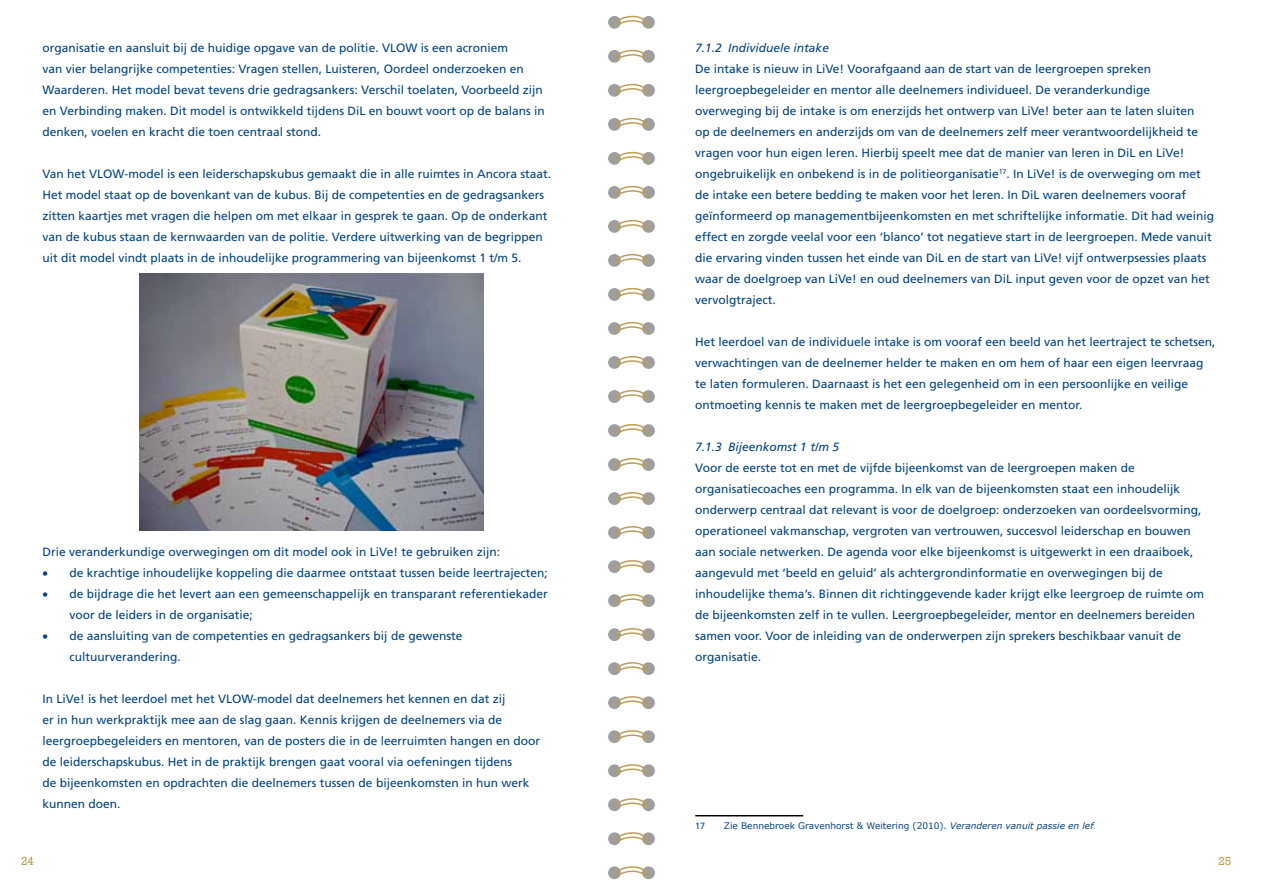
<style>
.page{position:relative;width:1263px;height:893px;background:#fff}
.page>*{position:absolute;margin:0;border:0;box-sizing:border-box;transform-origin:0 0}
.t1{font:12px/21px "Frutiger LT Std";color:#004380}
.t2{font:italic 12px "Frutiger LT Std";color:#004380}
.t3{font:12px "Rockwell Std";color:#be9e55}
.t4{font:9px "Verdana";color:#004380}
.t5{font:9px "Frutiger LT Std";color:#004380}
.s1{font-style:italic}
.s2{font-family:"Vrinda"}
</style>
<div class="page">
<svg style="left:614px;top:15px;width:36px;height:10px"></svg>
<div style="left:598px;top:25px;width:94px;height:81px;background:#005192;opacity:.15"></div>
<div style="left:598px;top:29px;width:94px;height:81px;background:#fff"></div>
<svg style="left:614px;top:49px;width:36px;height:10px"></svg>
<div style="left:598px;top:59px;width:94px;height:81px;background:#005192;opacity:.15"></div>
<div style="left:598px;top:63px;width:94px;height:81px;background:#fff"></div>
<svg style="left:614px;top:83px;width:36px;height:10px"></svg>
<div style="left:598px;top:93px;width:94px;height:81px;background:#005192;opacity:.15"></div>
<div style="left:598px;top:97px;width:94px;height:81px;background:#fff"></div>
<svg style="left:614px;top:117px;width:36px;height:10px"></svg>
<div style="left:598px;top:127px;width:94px;height:81px;background:#005192;opacity:.15"></div>
<div style="left:598px;top:131px;width:94px;height:81px;background:#fff"></div>
<svg style="left:614px;top:151px;width:36px;height:10px"></svg>
<div style="left:598px;top:161px;width:94px;height:81px;background:#005192;opacity:.15"></div>
<div style="left:598px;top:165px;width:94px;height:81px;background:#fff"></div>
<svg style="left:614px;top:185px;width:36px;height:10px"></svg>
<div style="left:598px;top:195px;width:94px;height:81px;background:#005192;opacity:.15"></div>
<div style="left:598px;top:199px;width:94px;height:81px;background:#fff"></div>
<svg style="left:614px;top:219px;width:36px;height:10px"></svg>
<div style="left:598px;top:229px;width:94px;height:81px;background:#005192;opacity:.15"></div>
<div style="left:598px;top:233px;width:94px;height:81px;background:#fff"></div>
<svg style="left:614px;top:253px;width:36px;height:10px"></svg>
<div style="left:598px;top:263px;width:94px;height:81px;background:#005192;opacity:.15"></div>
<div style="left:598px;top:267px;width:94px;height:81px;background:#fff"></div>
<svg style="left:614px;top:287px;width:36px;height:10px"></svg>
<div style="left:598px;top:297px;width:94px;height:81px;background:#005192;opacity:.15"></div>
<div style="left:598px;top:301px;width:94px;height:81px;background:#fff"></div>
<svg style="left:614px;top:321px;width:36px;height:10px"></svg>
<div style="left:598px;top:331px;width:94px;height:81px;background:#005192;opacity:.15"></div>
<div style="left:598px;top:335px;width:94px;height:81px;background:#fff"></div>
<svg style="left:614px;top:356px;width:36px;height:9px"></svg>
<div style="left:598px;top:365px;width:94px;height:81px;background:#005192;opacity:.15"></div>
<div style="left:598px;top:369px;width:94px;height:81px;background:#fff"></div>
<svg style="left:614px;top:390px;width:36px;height:9px"></svg>
<div style="left:598px;top:399px;width:94px;height:81px;background:#005192;opacity:.15"></div>
<div style="left:598px;top:403px;width:94px;height:81px;background:#fff"></div>
<svg style="left:614px;top:424px;width:36px;height:9px"></svg>
<div style="left:598px;top:433px;width:94px;height:81px;background:#005192;opacity:.15"></div>
<div style="left:598px;top:437px;width:94px;height:81px;background:#fff"></div>
<svg style="left:614px;top:458px;width:36px;height:9px"></svg>
<div style="left:598px;top:467px;width:94px;height:81px;background:#005192;opacity:.15"></div>
<div style="left:598px;top:471px;width:94px;height:81px;background:#fff"></div>
<svg style="left:614px;top:492px;width:36px;height:9px"></svg>
<div style="left:598px;top:501px;width:94px;height:81px;background:#005192;opacity:.15"></div>
<div style="left:598px;top:505px;width:94px;height:81px;background:#fff"></div>
<svg style="left:614px;top:526px;width:36px;height:9px"></svg>
<div style="left:598px;top:535px;width:94px;height:81px;background:#005192;opacity:.15"></div>
<div style="left:598px;top:539px;width:94px;height:81px;background:#fff"></div>
<svg style="left:614px;top:560px;width:36px;height:9px"></svg>
<div style="left:598px;top:569px;width:94px;height:81px;background:#005192;opacity:.15"></div>
<div style="left:598px;top:573px;width:94px;height:81px;background:#fff"></div>
<svg style="left:614px;top:594px;width:36px;height:9px"></svg>
<div style="left:598px;top:603px;width:94px;height:81px;background:#005192;opacity:.15"></div>
<div style="left:598px;top:607px;width:94px;height:81px;background:#fff"></div>
<svg style="left:614px;top:628px;width:36px;height:9px"></svg>
<div style="left:598px;top:637px;width:94px;height:81px;background:#005192;opacity:.15"></div>
<div style="left:598px;top:641px;width:94px;height:81px;background:#fff"></div>
<svg style="left:614px;top:662px;width:36px;height:9px"></svg>
<div style="left:598px;top:671px;width:94px;height:81px;background:#005192;opacity:.15"></div>
<div style="left:598px;top:675px;width:94px;height:81px;background:#fff"></div>
<svg style="left:614px;top:696px;width:36px;height:9px"></svg>
<div style="left:598px;top:705px;width:94px;height:81px;background:#005192;opacity:.15"></div>
<div style="left:598px;top:709px;width:94px;height:81px;background:#fff"></div>
<svg style="left:614px;top:730px;width:36px;height:9px"></svg>
<div style="left:598px;top:739px;width:94px;height:81px;background:#005192;opacity:.15"></div>
<div style="left:598px;top:743px;width:94px;height:81px;background:#fff"></div>
<svg style="left:614px;top:764px;width:36px;height:9px"></svg>
<div style="left:598px;top:773px;width:94px;height:81px;background:#005192;opacity:.15"></div>
<div style="left:598px;top:777px;width:94px;height:81px;background:#fff"></div>
<svg style="left:614px;top:798px;width:36px;height:9px"></svg>
<div style="left:598px;top:807px;width:94px;height:81px;background:#005192;opacity:.15"></div>
<div style="left:598px;top:812px;width:94px;height:81px;background:#fff"></div>
<svg style="left:614px;top:832px;width:36px;height:9px"></svg>
<div style="left:598px;top:841px;width:94px;height:52px;background:#005192;opacity:.15"></div>
<div style="left:598px;top:846px;width:94px;height:47px;background:#fff"></div>
<svg style="left:614px;top:866px;width:36px;height:13px"></svg>
<hr style="left:695px;top:815px;width:108px;height:1px;background:#000">
<img style="left:140px;top:273px;width:343px;height:257px">
<p class="t1" style="left:43px;top:37px;width:504px">organisatie en aansluit bij de huidige opgave van de politie. VLOW is een acroniem<br>van vier belangrijke competenties: Vragen stellen, Luisteren, Oordeel onderzoeken en Waarderen. Het model bevat tevens drie gedragsankers: Verschil toelaten, Voorbeeld zijn en Verbinding maken. Dit model is ontwikkeld tijdens DiL en bouwt voort op de balans in denken, voelen en kracht die toen centraal stond.</p>
<p class="t1" style="left:43px;top:163px;width:510px">Van het VLOW-model is een leiderschapskubus gemaakt die in alle ruimtes in Ancora staat.<br>Het model staat op de bovenkant van de kubus. Bij de competenties en de gedragsankers zitten kaartjes met vragen die helpen om met elkaar in gesprek te gaan. Op de onderkant van de kubus staan de kernwaarden van de politie. Verdere uitwerking van de begrippen uit dit model vindt plaats in de inhoudelijke programmering van bijeenkomst 1 t/m 5.</p>
<p class="t1" style="left:43px;top:541px;width:459px">Drie veranderkundige overwegingen om dit model ook in LiVe! te gebruiken zijn:</p>
<p class="t1" style="left:43px;top:562px;width:507px">• de krachtige inhoudelijke koppeling die daarmee ontstaat tussen beide leertrajecten;</p>
<p class="t1" style="left:70px;top:583px;width:480px;text-indent:-27px">• de bijdrage die het levert aan een gemeenschappelijk en transparant referentiekader voor de leiders in de organisatie;</p>
<p class="t1" style="left:70px;top:625px;width:394px;text-indent:-27px">• de aansluiting van de competenties en gedragsankers bij de gewenste cultuurverandering.</p>
<p class="t1" style="left:43px;top:688px;width:499px">In LiVe! is het leerdoel met het VLOW-model dat deelnemers het kennen en dat zij<br>er in hun werkpraktijk mee aan de slag gaan. Kennis krijgen de deelnemers via de leergroepbegeleiders en mentoren, van de posters die in de leerruimten hangen en door de leiderschapskubus. Het in de praktijk brengen gaat vooral via oefeningen tijdens<br>de bijeenkomsten en opdrachten die deelnemers tussen de bijeenkomsten in hun werk kunnen doen.</p>
<p class="t2" style="left:695px;top:40px;width:135px">7.1.2 Individuele intake</p>
<p class="t1" style="left:695px;top:58px;width:520px">De intake is nieuw in LiVe! Voorafgaand aan de start van de leergroepen spreken leergroepbegeleider en mentor alle deelnemers individueel. De veranderkundige overweging bij de intake is om enerzijds het ontwerp van LiVe! beter aan te laten sluiten<br>op de deelnemers en anderzijds om van de deelnemers zelf meer verantwoordelijkheid te vragen voor hun eigen leren. Hierbij speelt mee dat de manier van leren in DiL en LiVe! ongebruikelijk en onbekend is in de politieorganisatie<sup>17</sup>. In LiVe! is de overweging om met de intake een betere bedding te maken voor het leren. In DiL waren deelnemers vooraf geïnformeerd op managementbijeenkomsten en met schriftelijke informatie. Dit had weinig effect en zorgde veelal voor een ‘blanco’ tot negatieve start in de leergroepen. Mede vanuit die ervaring vinden tussen het einde van DiL en de start van LiVe! vijf ontwerpsessies plaats waar de doelgroep van LiVe! en oud deelnemers van DiL input geven voor de opzet van het vervolgtraject.</p>
<p class="t1" style="left:695px;top:331px;width:522px">Het leerdoel van de individuele intake is om vooraf een beeld van het leertraject te schetsen, verwachtingen van de deelnemer helder te maken en om hem of haar een eigen leervraag te laten formuleren. Daarnaast is het een gelegenheid om in een persoonlijke en veilige ontmoeting kennis te maken met de leergroepbegeleider en mentor.</p>
<p class="t2" style="left:695px;top:439px;width:145px">7.1.3 Bijeenkomst 1 t/m 5</p>
<p class="t1" style="left:695px;top:457px;width:510px">Voor de eerste tot en met de vijfde bijeenkomst van de leergroepen maken de organisatiecoaches een programma. In elk van de bijeenkomsten staat een inhoudelijk onderwerp centraal dat relevant is voor de doelgroep: onderzoeken van oordeelsvorming, operationeel vakmanschap, vergroten van vertrouwen, succesvol leiderschap en bouwen aan sociale netwerken. De agenda voor elke bijeenkomst is uitgewerkt in een draaiboek, aangevuld met ‘beeld en geluid’ als achtergrondinformatie en overwegingen bij de inhoudelijke thema’s. Binnen dit richtinggevende kader krijgt elke leergroep de ruimte om de bijeenkomsten zelf in te vullen. Leergroepbegeleider, mentor en deelnemers bereiden samen voor. Voor de inleiding van de onderwerpen zijn sprekers beschikbaar vanuit de organisatie.</p>
<p class="t5" style="left:695px;top:821px;width:12px">17</p>
<p class="t4" style="left:724px;top:820px;width:373px">Zie Bennebroek Gravenhorst &amp; Weitering (2010). <span class="s1">Veranderen vanuit passie en lef</span><span class="s2">.</span></p>
<p class="t3" style="left:21px;top:854px;width:15px">24</p>
<p class="t3" style="left:1218px;top:854px;width:15px">25</p>
</div>
